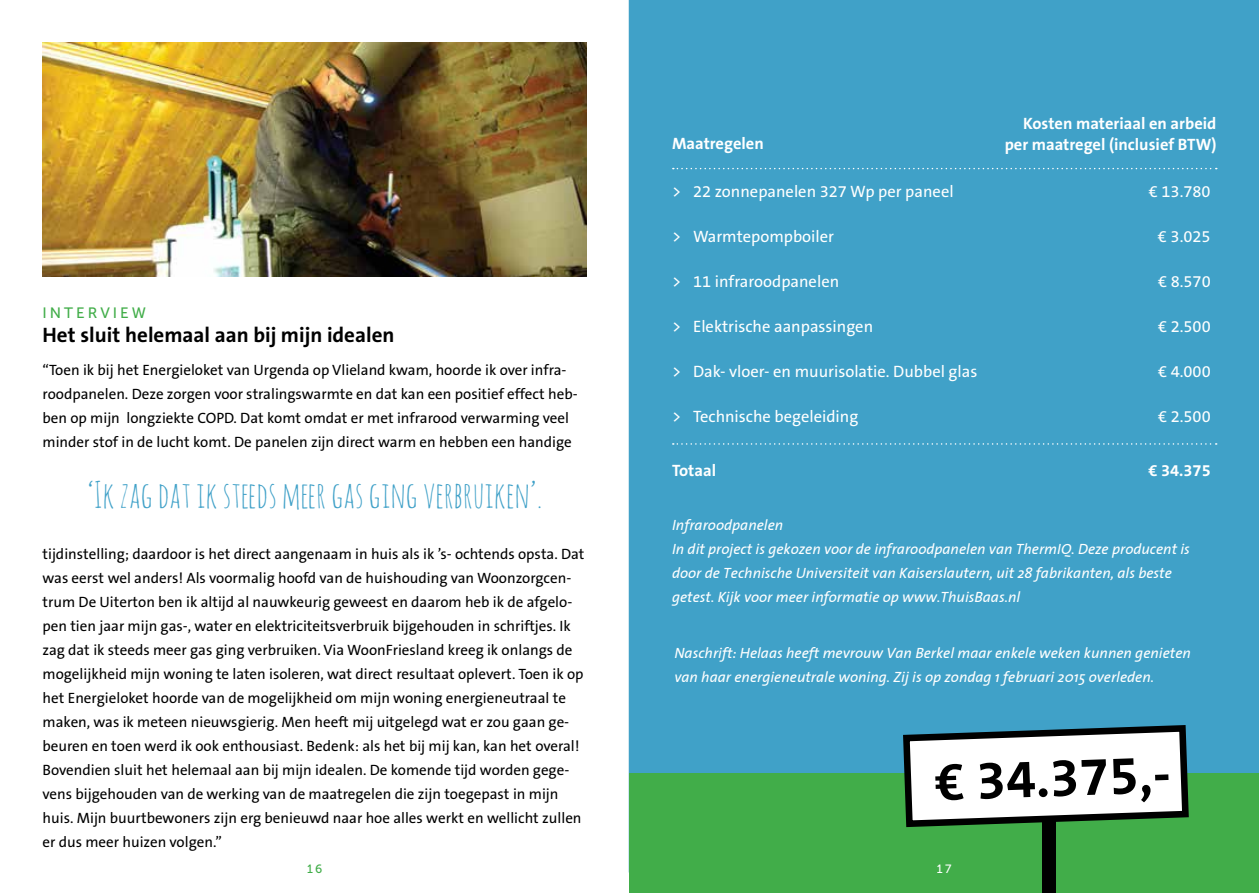
<style>
.page{position:relative;width:1259px;height:893px;background:#fff}
.page>*{position:absolute;margin:0;border:0;box-sizing:border-box;transform-origin:0 0}
.t1{font:700 54px "The Sans B7";color:#000}
.t2{font:36px "Amatic SC";color:#40a1c8}
.t3{font:700 21px "The Sans B7";color:#000}
.t4{font:16.5px "The Sans B5 Plain";color:#fff}
.t5{font:700 16.5px/21px "The Sans B7";color:#fff;text-align:right}
.t6{font:15px/24px "The Sans B5 Plain";color:#000}
.t7{font:italic 15px/24px "The Sans";color:#fff}
.t8{font:15px "Museo Sans 500";letter-spacing:.2em;color:#41ad49}
.t9{font:12px "Museo Sans 500";color:#41ad49}
.t10{font:12px "Museo Sans 500";color:#fff}
</style>
<div class="page">
<div style="left:629px;top:0;width:630px;height:774px;background:#40a1c8"></div>
<div style="left:629px;top:774px;width:630px;height:119px;background:#41ad49"></div>
<svg style="left:673px;top:168px;width:543px;height:1px"></svg>
<div style="left:1042px;top:811px;width:14px;height:82px;background:#000"></div>
<svg style="left:899px;top:722px;width:293px;height:106px"></svg>
<svg style="left:673px;top:443px;width:543px;height:2px"></svg>
<img style="left:43px;top:43px;width:544px;height:233px">
<p class="t8" style="left:43px;top:305px;width:105px">INTERVIEW</p>
<h3 class="t3" style="left:43px;top:324px;width:353px">Het sluit helemaal aan bij mijn idealen</h3>
<p class="t6" style="left:43px;top:358px;width:537px">“Toen ik bij het Energieloket van Urgenda op Vlieland kwam, hoorde ik over infra&shy;roodpanelen. Deze zorgen voor stralingswarmte en dat kan een positief effect heb&shy;ben op mijn longziekte COPD. Dat komt omdat er met infrarood verwarming veel minder stof in de lucht komt. De panelen zijn direct warm en hebben een handige</p>
<h2 class="t2" style="left:87px;top:471px;width:457px">‘Ik zag dat ik steeds meer gas ging verbruiken’.</h2>
<p class="t6" style="left:43px;top:542px;width:543px">tijdinstelling; daardoor is het direct aangenaam in huis als ik ’s- ochtends opsta. Dat was eerst wel anders! Als voormalig hoofd van de huishouding van Woonzorgcen&shy;trum De Uiterton ben ik altijd al nauwkeurig geweest en daarom heb ik de afgelo&shy;pen tien jaar mijn gas-, water en elektriciteitsverbruik bijgehouden in schriftjes. Ik zag dat ik steeds meer gas ging verbruiken. Via WoonFriesland kreeg ik onlangs de mogelijkheid mijn woning te laten isoleren, wat direct resultaat oplevert. Toen ik op het Energieloket hoorde van de mogelijkheid om mijn woning energieneutraal te maken, was ik meteen nieuwsgierig. Men heeft mij uitgelegd wat er zou gaan ge&shy;beuren en toen werd ik ook enthousiast. Bedenk: als het bij mij kan, kan het overal!<br>Bovendien sluit het helemaal aan bij mijn idealen. De komende tijd worden gege&shy;vens bijgehouden van de werking van de maatregelen die zijn toegepast in mijn huis. Mijn buurtbewoners zijn erg benieuwd naar hoe alles werkt en wellicht zullen er dus meer huizen volgen.”</p>
<p class="t9" style="left:307px;top:863px;width:17px">16</p>
<p class="t5" style="left:672px;top:134px;width:93px">Maatregelen</p>
<p class="t5" style="left:1004px;top:113px;width:213px">Kosten materiaal en arbeid per maatregel (inclusief BTW)</p>
<p class="t4" style="left:672px;top:183px;width:283px">&gt; 22 zonnepanelen 327 Wp per paneel</p>
<p class="t4" style="left:1149px;top:183px;width:63px">€ 13.780</p>
<p class="t4" style="left:672px;top:228px;width:164px">&gt; Warmtepompboiler</p>
<p class="t4" style="left:1158px;top:228px;width:54px">€ 3.025</p>
<p class="t4" style="left:672px;top:273px;width:169px">&gt; 11 infraroodpanelen</p>
<p class="t4" style="left:1158px;top:273px;width:54px">€ 8.570</p>
<p class="t4" style="left:672px;top:318px;width:203px">&gt; Elektrische aanpassingen</p>
<p class="t4" style="left:1158px;top:318px;width:54px">€ 2.500</p>
<p class="t4" style="left:672px;top:363px;width:307px">&gt; Dak- vloer- en muurisolatie. Dubbel glas</p>
<p class="t4" style="left:1158px;top:363px;width:54px">€ 4.000</p>
<p class="t4" style="left:672px;top:408px;width:188px">&gt; Technische begeleiding</p>
<p class="t4" style="left:1158px;top:408px;width:54px">€ 2.500</p>
<p class="t5" style="left:672px;top:460px;width:45px">Totaal</p>
<p class="t5" style="left:1148px;top:460px;width:64px">€ 34.375</p>
<p class="t7" style="left:672px;top:512px;width:519px">Infraroodpanelen<br>In dit project is gekozen voor de infraroodpanelen van ThermIQ. Deze producent is door de Technische Universiteit van Kaiserslautern, uit 28 fabrikanten, als beste getest. Kijk voor meer informatie op www.ThuisBaas.nl</p>
<p class="t7" style="left:674px;top:640px;width:518px">Naschrift: Helaas heeft mevrouw Van Berkel maar enkele weken kunnen genieten van haar energieneutrale woning. Zij is op zondag 1 februari 2015 overleden.</p>
<h1 class="t1" style="left:934px;top:754px;width:237px;rotate:-2deg">€ 34.375,-</h1>
<p class="t10" style="left:937px;top:862px;width:16px">17</p>
</div>
